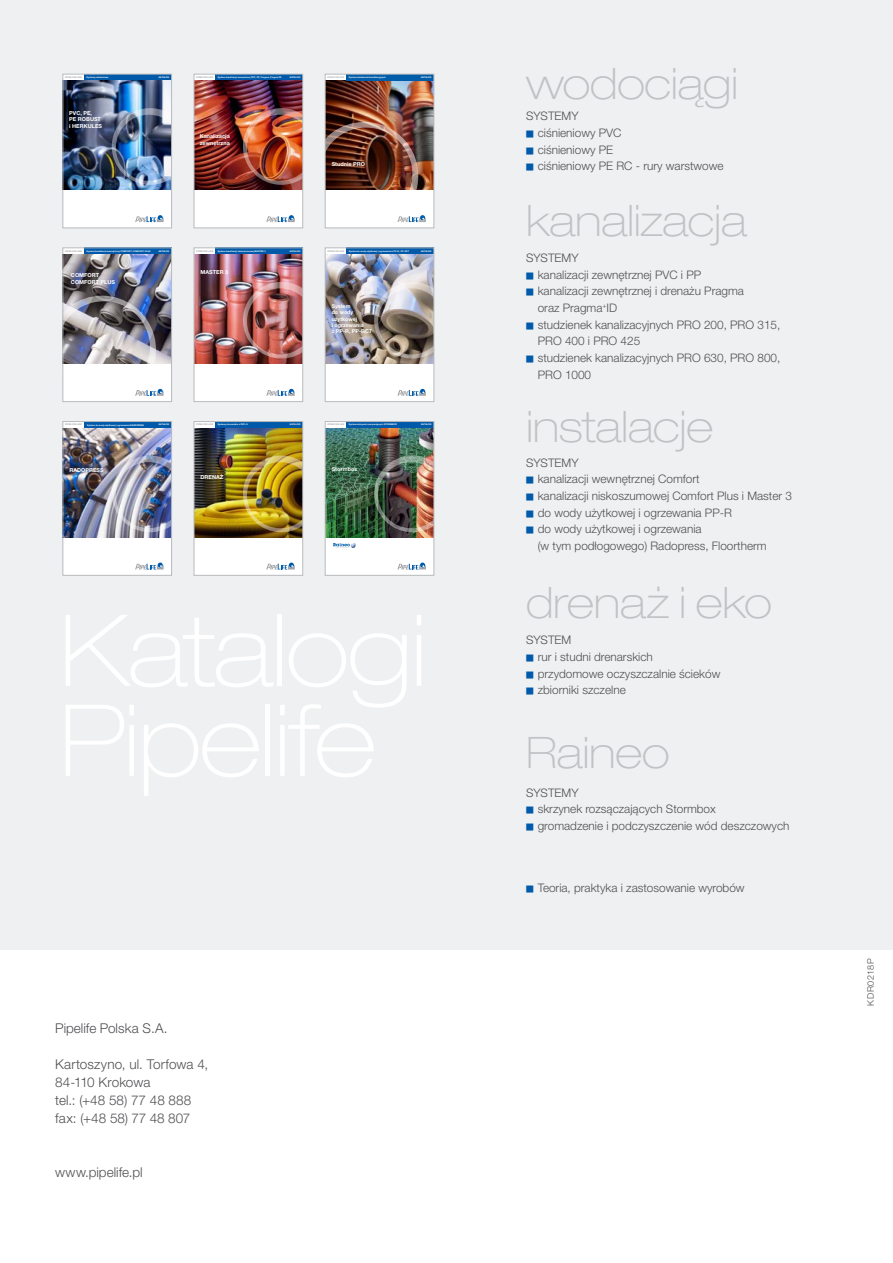
<style>
.page{position:relative;width:893px;height:1263px;background:#fff}
.page>*{position:absolute;margin:0;border:0;box-sizing:border-box;transform-origin:0 0}
.t1{font:100 expanded 43.5px "Helvetica Neue LT Pro";letter-spacing:-.005em;color:#c0c2c5}
.t2{font:300 13.5px/18px "Helvetica Neue LT Pro";color:#504f53}
.t3{font:300 11.7px/16.6px "Helvetica Neue LT Pro";color:#504f53}
.t4{font:300 9px "Helvetica Neue LT Pro";letter-spacing:.07em;color:#504f53}
.t5{font:700 5.55px/6.6px "Helvetica Neue LT Pro";color:#fff}
.t6{font:700 5.25px/6.3px "Helvetica Neue LT Pro";color:#fff}
.t7{font:700 2.25px "Helvetica Neue LT Pro";color:#fff}
.t8{font:700 2.25px "Helvetica Neue LT Pro";color:#a3a3a7}
.t9{font:700 2.25px "Helvetica Neue LT Pro";color:#a8a8a7}
.s1{font-family:"Newspaper Pi PL";font-weight:400;font-size:10.5px;color:#005aa9}
</style>
<div class="page">
<div style="left:0;top:0;width:893px;height:949px;background:#eff0f1"></div>
<div style="left:63px;top:74px;width:109px;height:154px;background:#fff"></div>
<svg style="left:135px;top:215px;width:29px;height:7px"></svg>
<div style="left:84px;top:74px;width:88px;height:6px;background:#005aa9"></div>
<img style="left:65px;top:81px;width:105px;height:109px">
<img style="left:112px;top:108px;width:58px;height:77px">
<div style="left:63px;top:74px;width:109px;height:154px;border:1px solid #b8babd"></div>
<div style="left:194px;top:74px;width:109px;height:154px;background:#fff"></div>
<div style="left:215px;top:74px;width:88px;height:6px;background:#005aa9"></div>
<img style="left:196px;top:81px;width:105px;height:109px">
<img style="left:243px;top:108px;width:58px;height:77px">
<svg style="left:266px;top:215px;width:29px;height:7px"></svg>
<div style="left:194px;top:74px;width:109px;height:154px;border:1px solid #b8babd"></div>
<div style="left:63px;top:248px;width:109px;height:154px;background:#fff"></div>
<svg style="left:135px;top:389px;width:29px;height:7px"></svg>
<div style="left:84px;top:248px;width:88px;height:6px;background:#005aa9"></div>
<img style="left:65px;top:255px;width:105px;height:108px">
<img style="left:65px;top:296px;width:96px;height:68px">
<div style="left:63px;top:248px;width:109px;height:154px;border:1px solid #b8babd"></div>
<div style="left:194px;top:422px;width:109px;height:153px;background:#fff"></div>
<div style="left:215px;top:422px;width:88px;height:6px;background:#005aa9"></div>
<img style="left:196px;top:428px;width:105px;height:109px">
<svg style="left:266px;top:562px;width:29px;height:7px"></svg>
<img style="left:238px;top:456px;width:63px;height:81px">
<div style="left:194px;top:421px;width:109px;height:154px;border:1px solid #b8babd"></div>
<div style="left:325px;top:421px;width:109px;height:154px;background:#fff"></div>
<svg style="left:397px;top:562px;width:29px;height:7px"></svg>
<div style="left:347px;top:421px;width:87px;height:7px;background:#005aa9"></div>
<svg style="left:333px;top:543px;width:23px;height:5px"></svg>
<img style="left:327px;top:428px;width:105px;height:109px">
<img style="left:374px;top:455px;width:58px;height:77px">
<div style="left:325px;top:421px;width:109px;height:154px;border:1px solid #b8babd"></div>
<div style="left:194px;top:248px;width:109px;height:154px;background:#fff"></div>
<img style="left:196px;top:255px;width:105px;height:108px">
<svg style="left:266px;top:389px;width:29px;height:7px"></svg>
<div style="left:215px;top:248px;width:88px;height:6px;background:#005aa9"></div>
<img style="left:243px;top:282px;width:58px;height:77px">
<div style="left:194px;top:248px;width:109px;height:154px;border:1px solid #b8babd"></div>
<div style="left:325px;top:248px;width:109px;height:154px;background:#fff"></div>
<div style="left:347px;top:248px;width:87px;height:6px;background:#005aa9"></div>
<img style="left:327px;top:255px;width:105px;height:108px">
<img style="left:374px;top:282px;width:58px;height:77px">
<svg style="left:397px;top:389px;width:29px;height:7px"></svg>
<div style="left:325px;top:248px;width:109px;height:154px;border:1px solid #b8babd"></div>
<div style="left:63px;top:421px;width:109px;height:154px;background:#fff"></div>
<svg style="left:135px;top:562px;width:29px;height:7px"></svg>
<div style="left:84px;top:421px;width:88px;height:7px;background:#005aa9"></div>
<img style="left:65px;top:428px;width:105px;height:109px">
<img style="left:112px;top:455px;width:58px;height:77px">
<div style="left:63px;top:421px;width:109px;height:154px;border:1px solid #b8babd"></div>
<div style="left:325px;top:74px;width:109px;height:154px;background:#fff"></div>
<img style="left:327px;top:81px;width:105px;height:27px">
<svg style="left:397px;top:215px;width:29px;height:7px"></svg>
<div style="left:347px;top:74px;width:87px;height:6px;background:#005da9"></div>
<img style="left:327px;top:108px;width:105px;height:82px">
<div style="left:325px;top:74px;width:109px;height:154px;border:1px solid #b8babd"></div>
<p class="t8" style="left:65px;top:76px;width:18px">PIPES FOR LIFE</p>
<p class="t7" style="left:87px;top:76px;width:23px">Systemy ciśnieniowe</p>
<p class="t7" style="left:159px;top:76px;width:12px">KATALOG</p>
<p class="t5" style="left:69px;top:109px;width:34px">PVC, PE,<br>PE ROBUST i HERKULES</p>
<p class="t8" style="left:196px;top:76px;width:18px">PIPES FOR LIFE</p>
<p class="t7" style="left:218px;top:76px;width:65px">System kanalizacji zewnętrznej PVC, PP, Pragma, Pragma ID</p>
<p class="t7" style="left:290px;top:76px;width:12px">KATALOG</p>
<p class="t5" style="left:200px;top:133px;width:32px">Kanalizacja zewnętrzna</p>
<p class="t9" style="left:327px;top:76px;width:18px">PIPES FOR LIFE</p>
<p class="t7" style="left:349px;top:76px;width:38px">System studzienek kanalizacyjnych</p>
<p class="t7" style="left:421px;top:76px;width:12px">KATALOG</p>
<p class="t5" style="left:332px;top:161px;width:35px">Studnie PRO</p>
<p class="t8" style="left:65px;top:250px;width:18px">PIPES FOR LIFE</p>
<p class="t7" style="left:87px;top:250px;width:66px">System kanalizacji wewnętrznej COMFORT, COMFORT PLUS</p>
<p class="t7" style="left:159px;top:250px;width:12px">KATALOG</p>
<p class="t5" style="left:71px;top:272px;width:46px">COMFORT<br>COMFORT PLUS</p>
<p class="t8" style="left:196px;top:250px;width:18px">PIPES FOR LIFE</p>
<p class="t7" style="left:218px;top:250px;width:49px">System kanalizacji niskoszumowej MASTER 3</p>
<p class="t7" style="left:290px;top:250px;width:12px">KATALOG</p>
<p class="t5" style="left:201px;top:268px;width:29px">MASTER 3</p>
<p class="t8" style="left:327px;top:250px;width:18px">PIPES FOR LIFE</p>
<p class="t7" style="left:349px;top:250px;width:62px">System do wody użytkowej i ogrzewania z PP-R , PP-RCT</p>
<p class="t7" style="left:421px;top:250px;width:12px">KATALOG</p>
<p class="t6" style="left:332px;top:303px;width:42px">System<br>do wody użytkowej<br>i ogrzewania<br>z PP-R, PP-RCT</p>
<p class="t8" style="left:65px;top:423px;width:18px">PIPES FOR LIFE</p>
<p class="t7" style="left:87px;top:423px;width:58px">System do wody użytkowej i ogrzewania RADOPRESS</p>
<p class="t7" style="left:159px;top:423px;width:12px">KATALOG</p>
<p class="t5" style="left:69px;top:467px;width:36px">RADOPRESS</p>
<p class="t8" style="left:196px;top:423px;width:18px">PIPES FOR LIFE</p>
<p class="t7" style="left:218px;top:423px;width:31px">Systemy drenarskie z PVC-U</p>
<p class="t7" style="left:290px;top:423px;width:12px">KATALOG</p>
<p class="t5" style="left:201px;top:473px;width:24px">DRENAŻ</p>
<p class="t8" style="left:327px;top:423px;width:18px">PIPES FOR LIFE</p>
<p class="t7" style="left:349px;top:423px;width:49px">System skrzynek rozsączających STORMBOX</p>
<p class="t7" style="left:421px;top:423px;width:12px">KATALOG</p>
<p class="t5" style="left:332px;top:465px;width:27px">Stormbox</p>
<p class="t2" style="left:55px;top:1019px;width:114px">Pipelife Polska S.A.</p>
<p class="t2" style="left:55px;top:1055px;width:155px">Kartoszyno, ul. Torfowa 4,<br>84-110 Krokowa<br>tel.: (+48 58) 77 48 888 fax: (+48 58) 77 48 807</p>
<p class="t2" style="left:55px;top:1163px;width:89px">www.pipelife.pl</p>
<h1 class="t1" style="left:526px;top:57px;width:214px">wodociągi</h1>
<p class="t3" style="left:526px;top:108px;width:199px">SYSTEMY<br><span class="s1">t</span> ciśnieniowy PVC<br><span class="s1">t</span> ciśnieniowy PE<br><span class="s1">t</span> ciśnieniowy PE RC - rury warstwowe</p>
<h1 class="t1" style="left:526px;top:195px;width:222px">kanalizacja</h1>
<p class="t3" style="left:526px;top:249px;width:54px">SYSTEMY</p>
<p class="t3" style="left:526px;top:266px;width:177px"><span class="s1">t</span> kanalizacji zewnętrznej PVC i PP</p>
<p class="t3" style="left:526px;top:283px;width:219px"><span class="s1">t</span> kanalizacji zewnętrznej i drenażu Pragma</p>
<p class="t3" style="left:538px;top:299px;width:81px">oraz Pragma<sup>+</sup>ID</p>
<p class="t3" style="left:526px;top:316px;width:256px"><span class="s1">t</span> studzienek kanalizacyjnych PRO 200, PRO 315,</p>
<p class="t3" style="left:538px;top:333px;width:104px">PRO 400 i PRO 425</p>
<p class="t3" style="left:526px;top:349px;width:256px"><span class="s1">t</span> studzienek kanalizacyjnych PRO 630, PRO 800,</p>
<p class="t3" style="left:538px;top:366px;width:55px">PRO 1000</p>
<h1 class="t1" style="left:526px;top:400px;width:188px">instalacje</h1>
<p class="t3" style="left:526px;top:454px;width:54px">SYSTEMY</p>
<p class="t3" style="left:526px;top:471px;width:175px"><span class="s1">t</span> kanalizacji wewnętrznej Comfort</p>
<p class="t3" style="left:526px;top:487px;width:268px"><span class="s1">t</span> kanalizacji niskoszumowej Comfort Plus i Master 3</p>
<p class="t3" style="left:526px;top:504px;width:207px"><span class="s1">t</span> do wody użytkowej i ogrzewania PP-R</p>
<p class="t3" style="left:526px;top:520px;width:177px"><span class="s1">t</span> do wody użytkowej i ogrzewania</p>
<p class="t3" style="left:538px;top:537px;width:230px">(w tym podłogowego) Radopress, Floortherm</p>
<h1 class="t1" style="left:526px;top:577px;width:247px">drenaż i eko</h1>
<p class="t3" style="left:526px;top:632px;width:196px">SYSTEM<br><span class="s1">t</span> rur i studni drenarskich<br><span class="s1">t</span> przydomowe oczyszczalnie ścieków <span class="s1">t</span> zbiorniki szczelne</p>
<h1 class="t1" style="left:526px;top:726px;width:145px">Raineo</h1>
<p class="t3" style="left:526px;top:784px;width:265px">SYSTEMY<br><span class="s1">t</span> skrzynek rozsączających Stormbox<br><span class="s1">t</span> gromadzenie i podczyszczenie wód deszczowych</p>
<p class="t3" style="left:526px;top:879px;width:220px"><span class="s1">t</span> Teoria, praktyka i zastosowanie wyrobów</p>
<p class="t4" style="left:865px;top:1006px;width:49px;rotate:-90deg">KDR0218P</p>
</div>
